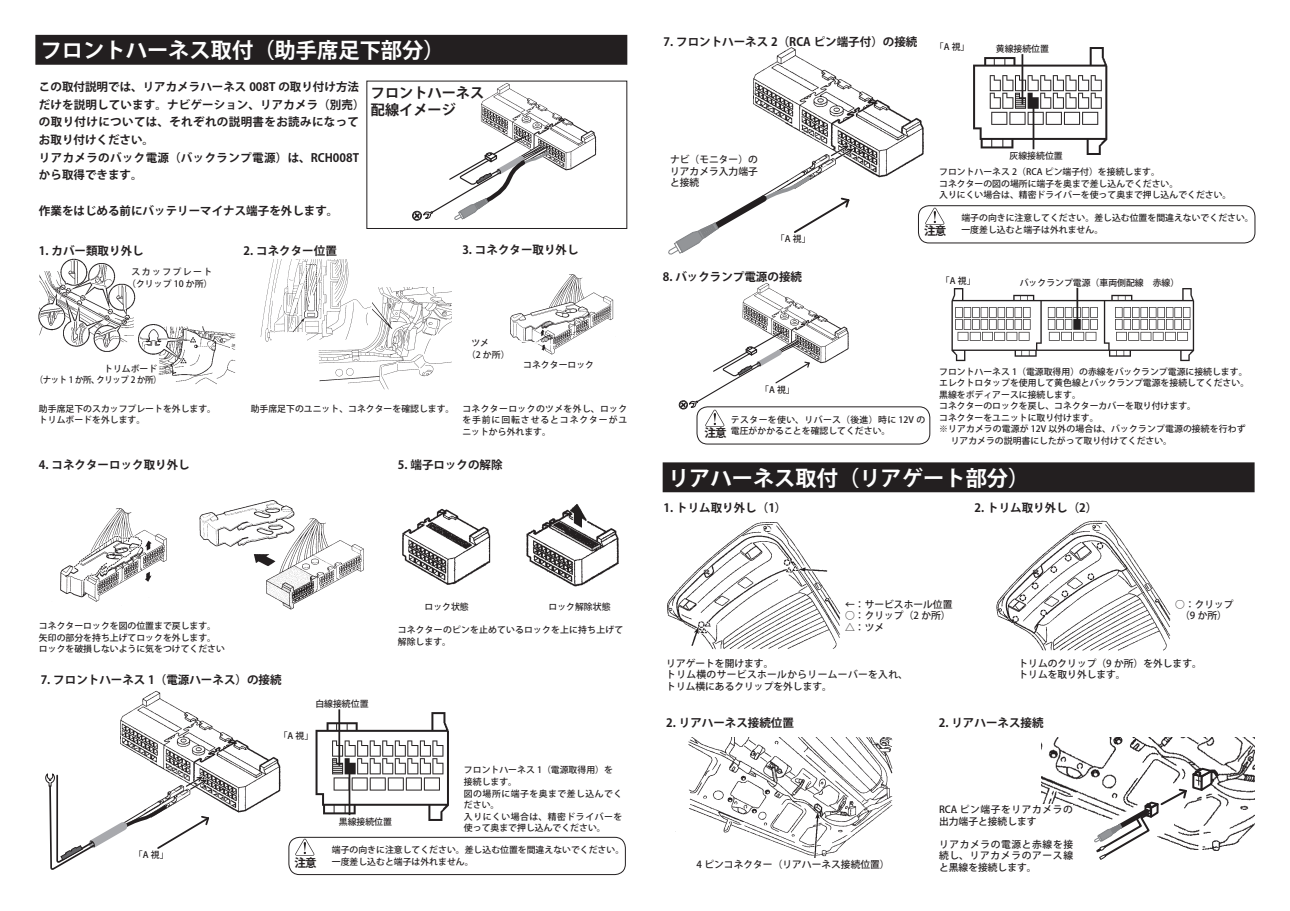
<style>
.page{position:relative;width:1290px;height:911px;background:#fff}
.page>*{position:absolute;margin:0;border:0;box-sizing:border-box;transform-origin:0 0}
.t1{font:700 21.25px "Koz Go Pro";color:#fff}
.t2{font:700 14.12px "Koz Go Pro";color:#231f20}
.ノーマル{font:700 11.5px/17.8px "Koz Go Pro";color:#231f20}
.ノーマル-2{font:700 11.5px/17.8px "Koz Go Pro";letter-spacing:.03em;color:#231f20}
.t3{font:500 9.75px/11.5px "Koz Go Pro";color:#231f20}
.t4{font:500 9.75px/11.5px "Koz Go Pro";letter-spacing:.035em;color:#231f20}
.t5{font:500 8.88px/11.5px "Koz Go Pro";color:#231f20}
.t6{font:500 8.88px/11.5px "Koz Go Pro";letter-spacing:.03em;color:#231f20}
.t7{font:500 8.88px/11.5px "Koz Go Pro";letter-spacing:.02em;color:#231f20}
.t8{font:500 8.88px/11.5px "Koz Go Pro";letter-spacing:.1em;color:#231f20}
.t9{font:500 8.88px/11.5px "Koz Go Pro";letter-spacing:.055em;color:#231f20}
.t10{font:500 8.88px "Koz Go Pro";letter-spacing:.04em;color:#231f20}
.t11{font:500 8.88px/11.5px "Koz Go Pro";letter-spacing:.155em;color:#231f20;text-align:center}
.t12{font:500 8.88px "Koz Go Pro";color:#231f20;scale:.95 1}
</style>
<div class="page">
<img style="left:973px;top:47px;width:135px;height:108px">
<img style="left:480px;top:84px;width:117px;height:87px">
<svg style="left:412px;top:135px;width:140px;height:85px"></svg>
<img style="left:319px;top:288px;width:132px;height:102px">
<img style="left:510px;top:274px;width:104px;height:81px">
<img style="left:667px;top:522px;width:174px;height:128px">
<img style="left:996px;top:520px;width:175px;height:131px">
<img style="left:675px;top:738px;width:218px;height:120px">
<div style="left:36px;top:35px;width:591px;height:29px;background:#231f20"></div>
<div style="left:35px;top:35px;width:592px;height:30px;border:1px solid #231f20"></div>
<img style="left:261px;top:259px;width:111px;height:83px">
<img style="left:402px;top:508px;width:89px;height:77px">
<div style="left:366px;top:81px;width:261px;height:148px;border:1px solid #231f20"></div>
<img style="left:951px;top:289px;width:244px;height:73px">
<svg style="left:510px;top:337px;width:46px;height:9px"></svg>
<img style="left:60px;top:508px;width:107px;height:94px">
<div style="left:663px;top:463px;width:591px;height:29px;background:#231f20"></div>
<div style="left:663px;top:462px;width:591px;height:30px;border:1px solid #231f20"></div>
<img style="left:742px;top:283px;width:107px;height:81px">
<svg style="left:679px;top:330px;width:132px;height:79px"></svg>
<img style="left:526px;top:504px;width:93px;height:83px">
<img style="left:199px;top:500px;width:165px;height:110px">
<img style="left:120px;top:690px;width:161px;height:123px">
<svg style="left:45px;top:772px;width:166px;height:98px"></svg>
<div style="left:288px;top:837px;width:338px;height:38px;border:1px solid #231f20;border-radius:11px"></div>
<img style="left:296px;top:838px;width:18px;height:17px">
<hr style="left:1076px;top:288px;width:2px;height:32px;background:#231f20">
<img style="left:1041px;top:738px;width:213px;height:109px">
<svg style="left:1094px;top:766px;width:128px;height:94px"></svg>
<img style="left:753px;top:47px;width:172px;height:164px">
<svg style="left:830px;top:144px;width:25px;height:16px"></svg>
<svg style="left:668px;top:173px;width:183px;height:82px"></svg>
<hr style="left:1021px;top:54px;width:2px;height:51px;background:#231f20">
<hr style="left:1032px;top:100px;width:2px;height:49px;background:#231f20">
<div style="left:918px;top:205px;width:337px;height:38px;border:1px solid #231f20;border-radius:11px"></div>
<img style="left:925px;top:207px;width:19px;height:17px">
<img style="left:38px;top:258px;width:98px;height:94px">
<img style="left:138px;top:324px;width:98px;height:61px">
<div style="left:939px;top:804px;width:134px;height:69px;background:#fff"></div>
<img style="left:315px;top:709px;width:134px;height:112px">
<hr style="left:338px;top:709px;width:2px;height:57px;background:#231f20">
<hr style="left:349px;top:769px;width:1px;height:46px;background:#231f20">
<div style="left:696px;top:406px;width:234px;height:38px;border:1px solid #231f20;border-radius:11px"></div>
<img style="left:705px;top:409px;width:19px;height:17px">
<p class="t1" style="left:41px;top:37px;width:405px">フロントハーネス取付（助手席足下部分(</p>
<p class="t2" style="left:371px;top:83px;width:115px">フロントハーネス</p>
<p class="t2" style="left:371px;top:101px;width:87px">配線イメージ</p>
<p class="ノーマル" style="left:39px;top:78px;width:327px">この取付説明では、リアカメラハーネス 008T の取り付け方法だけを説明しています。ナビゲーション、リアカメラ（別売(の取り付けについては、それぞれの説明書をお読みになってお取り付けください。</p>
<p class="ノーマル-2" style="left:39px;top:149px;width:322px">リアカメラのバック電源（バックランプ電源）は、RCH008Tから取得できます。</p>
<p class="ノーマル" style="left:39px;top:202px;width:301px">作業をはじめる前にバッテリーマイナス端子を外します。</p>
<p class="ノーマル" style="left:39px;top:242px;width:106px">1. カバー類取り外し</p>
<p class="t11" style="left:127px;top:267px;width:87px">スカッフプレート（クリップ 10 か所(</p>
<p class="t5" style="left:104px;top:363px;width:55px">トリムボード</p>
<p class="t12" style="left:97px;top:374px;width:70px">クリップ2 か所(</p>
<p class="t12" style="left:35px;top:374px;width:70px">（ナット 1 か所、</p>
<p class="t5" style="left:39px;top:403px;width:179px">助手席足下のスカッフプレートを外します。</p>
<p class="t5" style="left:39px;top:415px;width:108px">トリムボードを外します。</p>
<p class="ノーマル" style="left:39px;top:456px;width:152px">4. コネクターロック取り外し</p>
<p class="ノーマル" style="left:244px;top:242px;width:95px">2. コネクター位置</p>
<p class="ノーマル" style="left:462px;top:242px;width:118px">3. コネクター取り外し</p>
<p class="t5" style="left:251px;top:403px;width:205px">助手席足下のユニット、コネクターを確認します。</p>
<p class="t5" style="left:471px;top:337px;width:19px">ツメ</p>
<p class="t5" style="left:467px;top:349px;width:44px">（2 か所(</p>
<p class="t5" style="left:523px;top:359px;width:72px">コネクターロック</p>
<p class="t10" style="left:462px;top:403px;width:166px">コネクターロックのツメを外し、ロック</p>
<p class="t8" style="left:462px;top:415px;width:166px">を手前に回転させるとコネクターがユニットから外れます。</p>
<p class="ノーマル" style="left:398px;top:456px;width:106px">5. 端子ロックの解除</p>
<p class="t5" style="left:39px;top:620px;width:179px">コネクターロックを図の位置まで戻します。</p>
<p class="t5" style="left:39px;top:632px;width:179px">矢印の部分を持ち上げてロックを外します。</p>
<p class="t5" style="left:39px;top:644px;width:188px">ロックを破損しないように気をつけてください</p>
<p class="t5" style="left:398px;top:602px;width:214px">　　　ロック状態　　　　　　　　　ロック解除状態</p>
<p class="t7" style="left:398px;top:625px;width:227px">コネクターのピンを止めているロックを上に持ち上げて解除します。</p>
<p class="ノーマル" style="left:41px;top:672px;width:242px">7. フロントハーネス （1 電源ハーネス）の接続</p>
<p class="t5" style="left:315px;top:699px;width:55px">白線接続位置</p>
<p class="t5" style="left:279px;top:730px;width:36px">「A 視「</p>
<p class="t5" style="left:339px;top:816px;width:55px">黒線接続位置</p>
<p class="t5" style="left:464px;top:765px;width:150px">フロントハーネス （1 電源取得用）を</p>
<p class="t5" style="left:464px;top:776px;width:55px">接続します。</p>
<p class="t9" style="left:464px;top:788px;width:160px">図の場所に端子を奥まで差し込んでください。</p>
<p class="t6" style="left:464px;top:811px;width:160px">入りにくい場合は、精密ドライバーを使って奥まで押し込んでください。</p>
<p class="t5" style="left:134px;top:849px;width:36px">「A 視「</p>
<p class="ノーマル" style="left:295px;top:854px;width:24px">注意</p>
<p class="t5" style="left:332px;top:844px;width:294px">端子の向きに注意してください。差し込む位置を間違えないでください。</p>
<p class="t5" style="left:332px;top:856px;width:143px">一度差し込むと端子は外れません。</p>
<p class="ノーマル" style="left:663px;top:33px;width:255px">7. フロントハーネス （2 RCA ピン端子付）の接続</p>
<p class="t5" style="left:935px;top:42px;width:36px">「A 視「</p>
<p class="t5" style="left:996px;top:44px;width:55px">黄線接続位置</p>
<p class="t3" style="left:670px;top:154px;width:89px">ナビ（モニター）の</p>
<p class="t3" style="left:670px;top:166px;width:89px">リアカメラ入力端子</p>
<p class="t3" style="left:670px;top:178px;width:31px">と接続</p>
<p class="t5" style="left:1009px;top:150px;width:55px">灰線接続位置</p>
<p class="t5" style="left:939px;top:167px;width:222px">フロントハーネス （2 RCA ピン端子付）を接続します。</p>
<p class="t5" style="left:939px;top:178px;width:241px">コネクターの図の場所に端子を奥まで差し込んでください。</p>
<p class="t5" style="left:939px;top:190px;width:294px">入りにくい場合は、精密ドライバーを使って奥まで押し込んでください。</p>
<p class="t5" style="left:776px;top:233px;width:36px">「A 視「</p>
<p class="ノーマル" style="left:663px;top:268px;width:141px">8. バックランプ電源の接続</p>
<p class="ノーマル" style="left:924px;top:223px;width:24px">注意</p>
<p class="t5" style="left:961px;top:213px;width:294px">端子の向きに注意してください。差し込む位置を間違えないでください。</p>
<p class="t5" style="left:961px;top:224px;width:143px">一度差し込むと端子は外れません。</p>
<p class="t5" style="left:941px;top:275px;width:36px">「A 視「</p>
<p class="t5" style="left:1020px;top:277px;width:161px">バックランプ電源（車両側配線　赤線(</p>
<p class="t5" style="left:760px;top:384px;width:36px">「A 視「</p>
<p class="t5" style="left:731px;top:414px;width:196px">テスターを使い、リバース（後進）時に 12V の電圧がかかることを確認してください。</p>
<p class="ノーマル" style="left:704px;top:425px;width:24px">注意</p>
<p class="t5" style="left:939px;top:366px;width:310px">フロントハーネス （1 電源取得用）の赤線をバックランプ電源に接続します。</p>
<p class="t5" style="left:939px;top:378px;width:312px">エレクトロタップを使用して黄色線とバックランプ電源を接続してください。</p>
<p class="t5" style="left:939px;top:389px;width:143px">黒線をボディアースに接続します。</p>
<p class="t5" style="left:939px;top:401px;width:258px">コネクターのロックを戻し、コネクターカバーを取り付けます。</p>
<p class="t5" style="left:939px;top:412px;width:161px">コネクターをユニットに取り付けます。</p>
<p class="t5" style="left:950px;top:424px;width:296px;text-indent:-12px">※リアカメラの電源が 12V 以外の場合は、バックランプ電源の接続を行わずリアカメラの説明書にしたがって取り付けてください。</p>
<p class="t1" style="left:668px;top:464px;width:363px">リアハーネス取付（リアゲート部分(</p>
<p class="ノーマル" style="left:663px;top:500px;width:124px">1. トリム取り外し) (1</p>
<p class="ノーマル" style="left:974px;top:500px;width:124px">2. トリム取り外し) (2</p>
<p class="t3" style="left:845px;top:599px;width:109px">←：サービスホール位置</p>
<p class="t3" style="left:845px;top:610px;width:107px">○：クリップ（2 か所(</p>
<p class="t3" style="left:845px;top:622px;width:40px">△：ツメ</p>
<p class="t3" style="left:666px;top:658px;width:109px">リアゲートを開けます。</p>
<p class="t4" style="left:666px;top:669px;width:243px">トリム横のサービスホールからリームーバーを入れ、トリム横にあるクリップを外します。</p>
<p class="t3" style="left:1175px;top:599px;width:60px">○：クリップ</p>
<p class="t3" style="left:1175px;top:610px;width:53px">　（9 か所(</p>
<p class="t3" style="left:1018px;top:658px;width:185px">トリムのクリップ（9 か所）を外します。</p>
<p class="t3" style="left:1018px;top:669px;width:109px">トリムを取り外します。</p>
<p class="ノーマル" style="left:666px;top:714px;width:129px">2. リアハーネス接続位置</p>
<p class="t3" style="left:696px;top:859px;width:195px">4 ピンコネクター（リアハーネス接続位置(</p>
<p class="ノーマル" style="left:939px;top:714px;width:106px">2. リアハーネス接続</p>
<p class="t3" style="left:939px;top:804px;width:135px">RCA ピン端子をリアカメラの出力端子と接続します</p>
<p class="t3" style="left:939px;top:839px;width:135px;text-align:justify">リアカメラの電源と赤線を接続し、リアカメラのアース線と黒線を接続します。</p>
</div>
